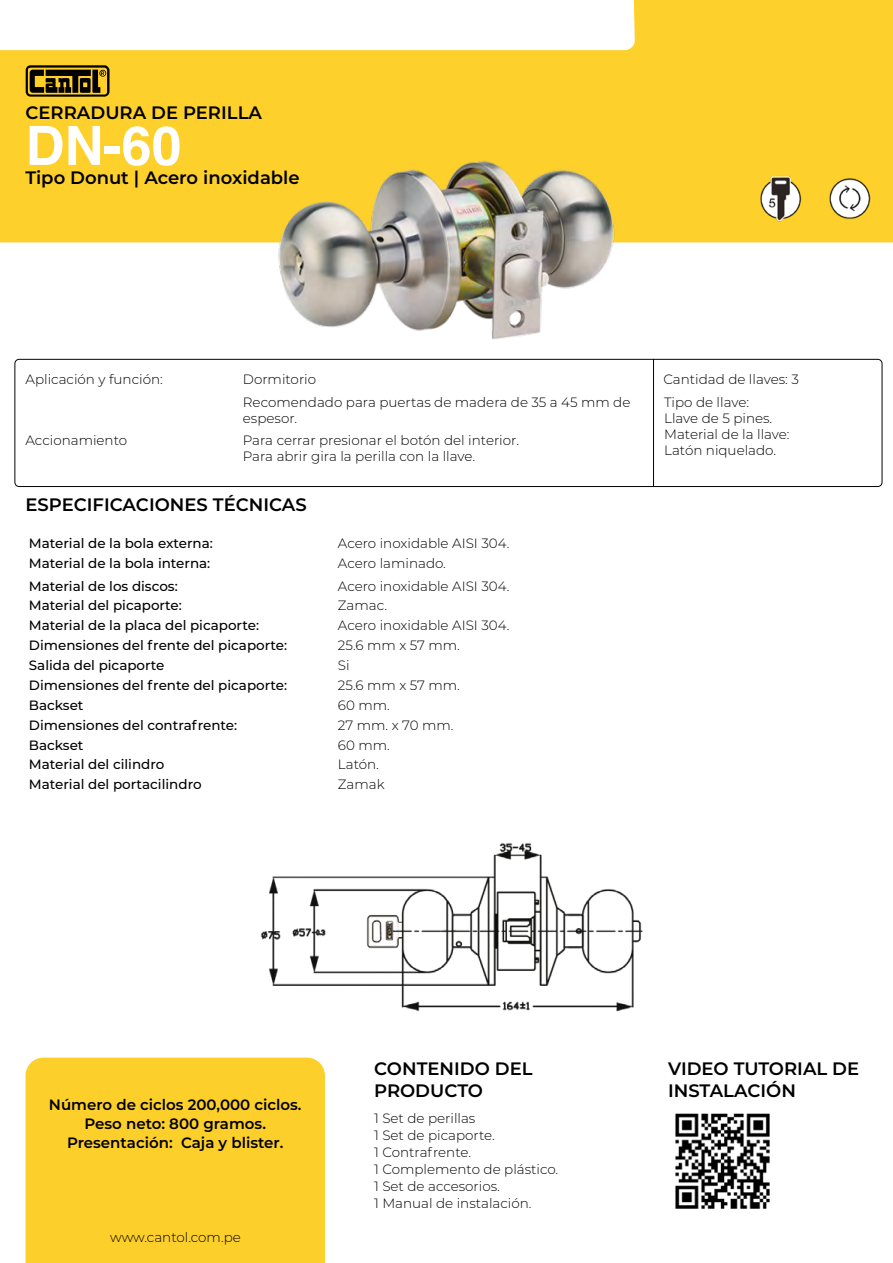
<style>
.page{position:relative;width:893px;height:1263px;background:#fff}
.page>*{position:absolute;margin:0;border:0;box-sizing:border-box;transform-origin:0 0}
.Texto_grande{font:700 54px "Helvetica";color:#fff}
.t1{font:600 18px/21.6px "Montserrat";color:#000}
.t2{font:600 15px "Montserrat";color:#000}
.t3{font:300 13.5px/16.2px "Montserrat";color:#000}
.t4{font:500 13.5px "Montserrat";color:#000}
</style>
<div class="page">
<svg style="left:0;top:0;width:893px;height:242px;fill:#fdd02c"></svg>
<hr style="left:653px;top:359px;width:1px;height:127px;background:#000">
<svg style="left:26px;top:65px;width:84px;height:32px;background:#604d10"></svg>
<div style="left:15px;top:359px;width:867px;height:128px;border:1px solid #030404;border-radius:4px"></div>
<img style="left:236px;top:123px;width:421px;height:238px">
<img style="left:755px;top:167px;width:50px;height:65px">
<img style="left:824px;top:167px;width:50px;height:65px">
<div style="left:26px;top:1057px;width:299px;height:206px;background:#fdcf2b"></div>
<img style="left:675px;top:1113px;width:95px;height:96px">
<img style="left:261px;top:843px;width:382px;height:169px">
<p class="t1" style="left:26px;top:101px;width:238px">CERRADURA DE PERILLA</p>
<p class="Texto_grande" style="left:26px;top:113px;width:158px">DN-60</p>
<p class="t1" style="left:26px;top:166px;width:276px">Tipo Donut | Acero inoxidable</p>
<p class="t3" style="left:26px;top:371px;width:139px">Aplicación y función:</p>
<p class="t3" style="left:243px;top:371px;width:75px">Dormitorio</p>
<p class="t3" style="left:243px;top:393px;width:389px">Recomendado para puertas de madera de 35 a 45 mm de espesor.</p>
<p class="t3" style="left:26px;top:432px;width:103px">Accionamiento</p>
<p class="t3" style="left:243px;top:432px;width:278px">Para cerrar presionar el botón del interior.</p>
<p class="t3" style="left:243px;top:448px;width:234px">Para abrir gira la perilla con la llave.</p>
<p class="t1" style="left:26px;top:493px;width:283px">ESPECIFICACIONES TÉCNICAS</p>
<p class="t4" style="left:29px;top:534px;width:185px">Material de la bola externa:</p>
<p class="t3" style="left:338px;top:535px;width:173px">Acero inoxidable AISI 304.</p>
<p class="t4" style="left:29px;top:554px;width:183px">Material de la bola interna:</p>
<p class="t3" style="left:338px;top:555px;width:110px">Acero laminado.</p>
<p class="t4" style="left:29px;top:576px;width:150px">Material de los discos:</p>
<p class="t3" style="left:338px;top:577px;width:173px">Acero inoxidable AISI 304.</p>
<p class="t4" style="left:29px;top:596px;width:155px">Material del picaporte:</p>
<p class="t3" style="left:338px;top:597px;width:51px">Zamac.</p>
<p class="t4" style="left:29px;top:616px;width:232px">Material de la placa del picaporte:</p>
<p class="t3" style="left:338px;top:617px;width:173px">Acero inoxidable AISI 304.</p>
<p class="t4" style="left:29px;top:636px;width:260px">Dimensiones del frente del picaporte:</p>
<p class="t3" style="left:338px;top:637px;width:124px">25.6 mm x 57 mm.</p>
<p class="t4" style="left:29px;top:656px;width:137px">Salida del picaporte</p>
<p class="t3" style="left:338px;top:657px;width:13px">Si</p>
<p class="t4" style="left:29px;top:676px;width:260px">Dimensiones del frente del picaporte:</p>
<p class="t3" style="left:338px;top:677px;width:124px">25.6 mm x 57 mm.</p>
<p class="t4" style="left:29px;top:695px;width:56px">Backset</p>
<p class="t3" style="left:338px;top:696px;width:53px">60 mm.</p>
<p class="t4" style="left:29px;top:715px;width:210px">Dimensiones del contrafrente:</p>
<p class="t3" style="left:338px;top:716px;width:117px">27 mm. x 70 mm.</p>
<p class="t4" style="left:29px;top:735px;width:56px">Backset</p>
<p class="t3" style="left:338px;top:736px;width:53px">60 mm.</p>
<p class="t4" style="left:29px;top:755px;width:137px">Material del cilindro</p>
<p class="t3" style="left:338px;top:756px;width:43px">Latón.</p>
<p class="t4" style="left:29px;top:775px;width:174px">Material del portacilindro</p>
<p class="t3" style="left:338px;top:776px;width:48px">Zamak</p>
<p class="t3" style="left:663px;top:371px;width:137px">Cantidad de llaves: 3</p>
<p class="t3" style="left:664px;top:393px;width:86px">Tipo de llave:</p>
<p class="t3" style="left:664px;top:409px;width:110px">Llave de 5 pines.</p>
<p class="t3" style="left:664px;top:426px;width:127px">Material de la llave:</p>
<p class="t3" style="left:664px;top:442px;width:113px">Latón niquelado.</p>
<p class="t2" style="left:49px;top:1094px;width:254px">Número de ciclos 200,000 ciclos.</p>
<p class="t2" style="left:84px;top:1113px;width:183px">Peso neto: 800 gramos.</p>
<p class="t2" style="left:67px;top:1132px;width:218px">Presentación: Caja y blister.</p>
<p class="t3" style="left:110px;top:1228px;width:132px">www.cantol.com.pe</p>
<p class="t1" style="left:374px;top:1057px;width:160px">CONTENIDO DEL<br>PRODUCTO</p>
<p class="t1" style="left:668px;top:1057px;width:193px">VIDEO TUTORIAL DE<br>INSTALACIÓN</p>
<p class="t3" style="left:374px;top:1109px;width:103px">1 Set de perillas</p>
<p class="t3" style="left:374px;top:1143px;width:99px">1 Contrafrente.</p>
<p class="t3" style="left:374px;top:1160px;width:186px">1 Complemento de plástico.</p>
<p class="t3" style="left:374px;top:1177px;width:127px">1 Set de accesorios.</p>
<p class="t3" style="left:374px;top:1194px;width:159px">1 Manual de instalación.</p>
<p class="t3" style="left:374px;top:1126px;width:122px">1 Set de picaporte.</p>
</div>
